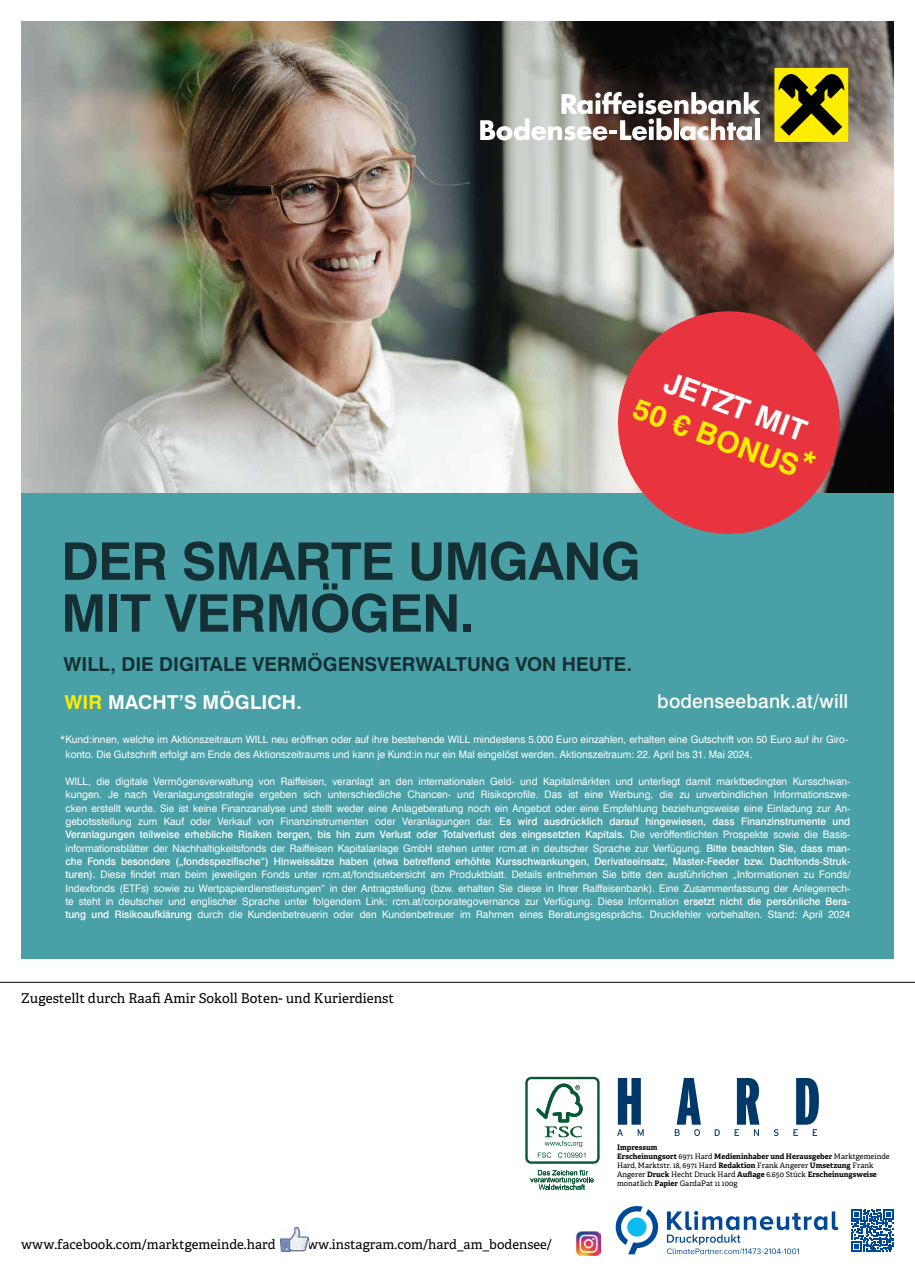
<style>
.page{position:relative;width:915px;height:1276px;background:#fff}
.page>*{position:absolute;margin:0;border:0;box-sizing:border-box;transform-origin:0 0}
.t1{font:700 51.9px/51.9px "Swiss 721 TL";letter-spacing:-.015em;color:#153034}
.t2{font:700 29.55px "Swiss 721 TL";color:#ffed00}
.t3{font:700 29.55px "Swiss 721 TL";color:#fff}
.t4{font:700 19.2px "Swiss 721 TL";color:#153034}
.t5{font:500 19.2px "Swiss 721 TL";letter-spacing:.01em;color:#fff}
.t6{font:700 19.2px "Swiss 721 TL";letter-spacing:.01em;color:#fff}
.t7{font:13.5px "Adelle";color:#000}
.t8{font:13.2px "Adelle";color:#000}
.t9{font:10.35px/13.4px "Swiss 721 TL";color:#fff;text-align:justify}
.t10{font:7.5px/9px "Adelle";color:#000}
.s1{color:#ffed00}
.s2{font-weight:500}
.s3{font-weight:700}
</style>
<div class="page">
<hr style="left:0;top:982px;width:914px;height:1px;background:#000">
<svg style="left:617px;top:1078px;width:26px;height:58px"></svg>
<svg style="left:674px;top:1078px;width:26px;height:58px"></svg>
<svg style="left:714px;top:1129px;width:5px;height:7px"></svg>
<svg style="left:734px;top:1078px;width:25px;height:58px"></svg>
<svg style="left:773px;top:1129px;width:5px;height:7px"></svg>
<svg style="left:793px;top:1078px;width:25px;height:58px"></svg>
<img style="left:280px;top:1227px;width:28px;height:24px">
<img style="left:576px;top:1231px;width:24px;height:24px">
<div style="left:525px;top:1076px;width:74px;height:87px;border:2px solid #075931;border-radius:5px"></div>
<svg style="left:536px;top:1083px;width:49px;height:74px"></svg>
<svg style="left:530px;top:1170px;width:63px;height:19px"></svg>
<svg style="left:615px;top:1206px;width:43px;height:48px"></svg>
<svg style="left:851px;top:1209px;width:42px;height:42px"></svg>
<svg style="left:666px;top:1211px;width:172px;height:43px"></svg>
<img style="left:21px;top:21px;width:872px;height:472px">
<div style="left:21px;top:493px;width:872px;height:465px;background:#4aa0a7"></div>
<svg style="left:480px;top:92px;width:280px;height:48px"></svg>
<div style="left:754px;top:118px;width:5px;height:22px;background:#fff"></div>
<svg style="left:774px;top:68px;width:73px;height:74px;background:#a19500"></svg>
<svg style="left:603px;top:297px;width:250px;height:237px;background:#bf5157"></svg>
<h2 class="t3" style="left:671px;top:363px;width:151px;rotate:20deg">JETZT MIT</h2>
<h2 class="t2" style="left:641px;top:389px;width:190px;rotate:20deg">50 € BONUS*</h2>
<h1 class="t1" style="left:61px;top:534px;width:581px">DER SMARTE UMGANG<br>MIT VERMÖGEN.</h1>
<h3 class="t4" style="left:64px;top:652px;width:570px">WILL, DIE DIGITALE VERMÖGENSVERWALTUNG VON HEUTE.</h3>
<h3 class="t6" style="left:64px;top:689px;width:239px"><span class="s1">WIR</span> MACHT’S MÖGLICH.</h3>
<h3 class="t5" style="left:657px;top:689px;width:192px">bodenseebank.at/will</h3>
<p class="t9" style="left:65px;top:732px;width:784px;line-height:14.9px;text-indent:-5px">*Kund:innen, welche im Aktionszeitraum WILL neu eröffnen oder auf ihre bestehende WILL mindestens 5.000 Euro einzahlen, erhalten eine Gutschrift von 50 Euro auf ihr Giro&shy;konto. Die Gutschrift erfolgt am Ende des Aktionszeitraums und kann je Kund:in nur ein Mal eingelöst werden. Aktionszeitraum: 22. April bis 31. Mai 2024.</p>
<p class="t9" style="left:65px;top:774px;width:786px">WILL, die digitale Vermögensverwaltung von Raiffeisen, veranlagt an den internationalen Geld- und Kapitalmärkten und unterliegt damit marktbedingten Kursschwan&shy;kungen. Je nach Veranlagungsstrategie ergeben sich unterschiedliche Chancen- und Risikoprofile. Das ist eine Werbung, die zu unverbindlichen Informationszwe&shy;cken erstellt wurde. Sie ist keine Finanzanalyse und stellt weder eine Anlageberatung noch ein Angebot oder eine Empfehlung beziehungsweise eine Einladung zur An&shy;gebotsstellung zum Kauf oder Verkauf von Finanzinstrumenten oder Veranlagungen dar. <span class="s2">Es wird ausdrücklich darauf hingewiesen, dass Finanzinstrumente und Veranlagungen teilweise erhebliche Risiken bergen, bis hin zum Verlust oder Totalverlust des eingesetzten Kapitals.</span> Die veröffentlichten Prospekte sowie die Basis&shy;informationsblätter der Nachhaltigkeitsfonds der Raiffeisen Kapitalanlage GmbH stehen unter rcm.at in deutscher Sprache zur Verfügung. <span class="s2">Bitte beachten Sie, dass man&shy;che Fonds besondere („fondsspezifische“) Hinweissätze haben (etwa betreffend erhöhte Kursschwankungen, Derivateeinsatz, Master-Feeder bzw. Dachfonds-Struk&shy;turen).</span> Diese findet man beim jeweiligen Fonds unter rcm.at/fondsuebersicht am Produktblatt. Details entnehmen Sie bitte den ausführlichen „Informationen zu Fonds/ Indexfonds (ETFs) sowie zu Wertpapierdienstleistungen“ in der Antragstellung (bzw. erhalten Sie diese in Ihrer Raiffeisenbank). Eine Zusammenfassung der Anlegerrech&shy;te steht in deutscher und englischer Sprache unter folgendem Link: rcm.at/corporategovernance zur Verfügung. Diese Information <span class="s2">ersetzt nicht die persönliche Bera&shy;tung und Risikoaufklärung</span> durch die Kundenbetreuerin oder den Kundenbetreuer im Rahmen eines Beratungsgesprächs. Druckfehler vorbehalten. Stand: April 2024</p>
<h3 class="t7" style="left:21px;top:990px;width:374px">Zugestellt durch Raafi Amir Sokoll Boten- und Kurierdienst</h3>
<p class="t8" style="left:21px;top:1236px;width:256px">www.facebook.com/marktgemeinde.hard</p>
<p class="t8" style="left:296px;top:1236px;width:257px">www.instagram.com/hard_am_bodensee/</p>
<p class="t10" style="left:617px;top:1143px;width:274px"><span class="s3">Impressum<br>Erscheinungsort</span> 6971 Hard <span class="s3">Medieninhaber und Herausgeber</span> Marktgemeinde Hard, Marktstr. 18, 6971 Hard <span class="s3">Redaktion</span> Frank Angerer <span class="s3">Umsetzung</span> Frank Angerer <span class="s3">Druck</span> Hecht Druck Hard <span class="s3">Auflage</span> 6.650 Stück <span class="s3">Erscheinungsweise </span>monatlich <span class="s3">Papier</span> GardaPat 11 100g</p>
</div>
